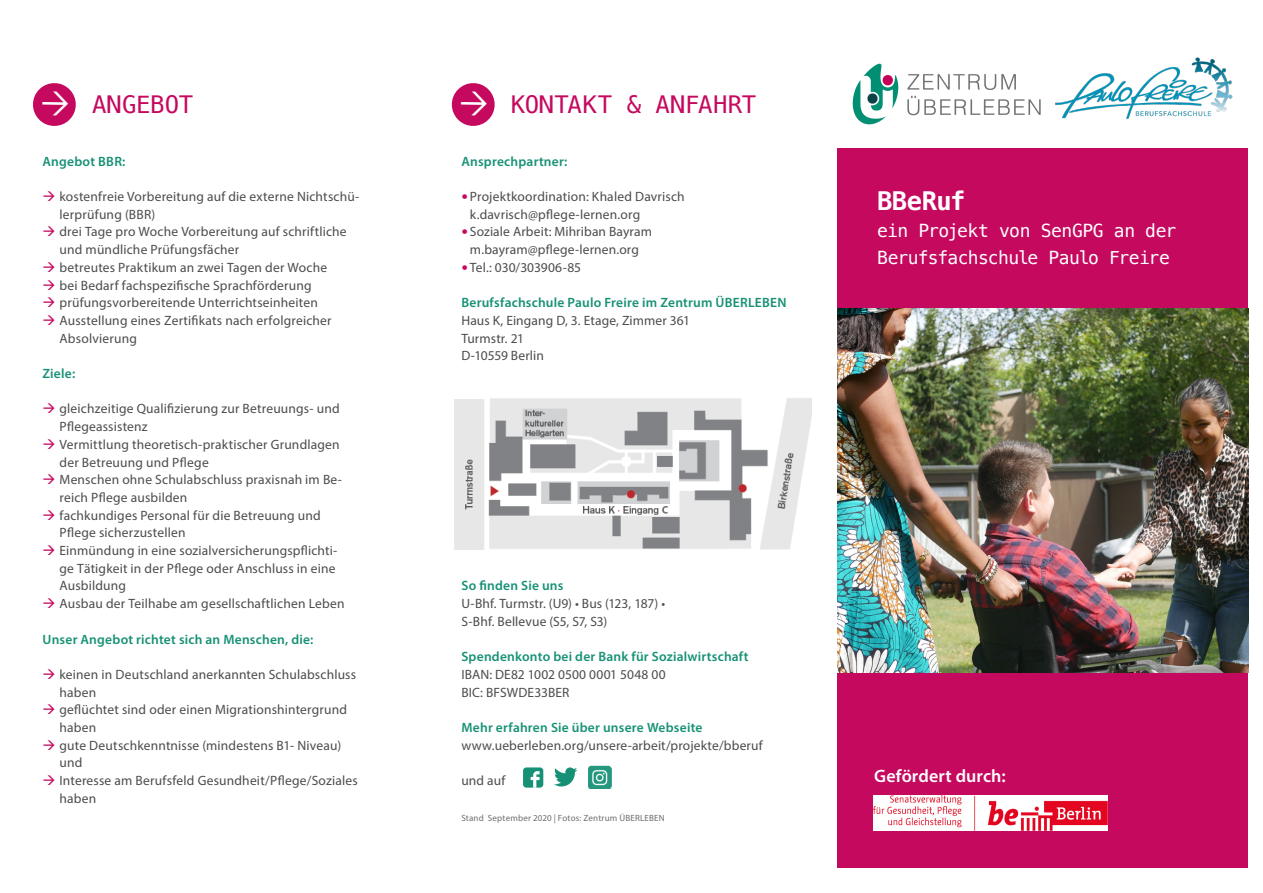
<style>
.page{position:relative;width:1263px;height:893px;background:#fff}
.page>*{position:absolute;margin:0;border:0;box-sizing:border-box;transform-origin:0 0}
.Titel{font:700 25.5px "Menlo";letter-spacing:-.02em;color:#fff}
.Überschrift{font:24px "Menlo";color:#c5095f}
.Titel-2{font:18px/27px "Menlo";letter-spacing:-.035em;color:#fff}
.Untertitel{font:600 18px "Myriad Pro";letter-spacing:.005em;color:#fff}
.Fliesstext_Body{font:13.5px/17.7px "Myriad Pro";letter-spacing:.015em;color:#4b4c4d}
.Zwischenüberschrift{font:600 13.5px "Myriad Pro";letter-spacing:.015em;color:#179176}
.Fliesstext_Body-2{font:9px "Myriad Pro";letter-spacing:.02em;color:#6c6d70}
</style>
<div class="page">
<div style="left:838px;top:148px;width:410px;height:719px;background:#c5095f"></div>
<img style="left:454px;top:398px;width:358px;height:152px">
<div style="left:523px;top:767px;width:20px;height:21px;background:#179176;border-radius:3px"></div>
<svg style="left:531px;top:771px;width:8px;height:17px"></svg>
<svg style="left:554px;top:767px;width:23px;height:19px"></svg>
<img style="left:838px;top:309px;width:410px;height:364px">
<img style="left:852px;top:63px;width:189px;height:62px">
<img style="left:1055px;top:57px;width:178px;height:63px">
<img style="left:874px;top:795px;width:234px;height:35px">
<img style="left:589px;top:766px;width:23px;height:23px">
<svg style="left:33px;top:83px;width:43px;height:43px"></svg>
<svg style="left:451px;top:83px;width:44px;height:43px"></svg>
<p class="Überschrift" style="left:92px;top:87px;width:103px">ANGEBOT</p>
<p class="Zwischenüberschrift" style="left:43px;top:152px;width:84px">Angebot BBR:</p>
<p class="Fliesstext_Body" style="left:60px;top:187px;width:301px">kostenfreie Vorbereitung auf die externe Nichtschü&shy;lerprüfung (BBR)</p>
<p class="Fliesstext_Body" style="left:60px;top:223px;width:289px">drei Tage pro Woche Vorbereitung auf schriftliche und mündliche Prüfungsfächer</p>
<p class="Fliesstext_Body" style="left:60px;top:258px;width:269px">betreutes Praktikum an zwei Tagen der Woche</p>
<p class="Fliesstext_Body" style="left:60px;top:276px;width:254px">bei Bedarf fachspezifische Sprachförderung</p>
<p class="Fliesstext_Body" style="left:60px;top:294px;width:260px">prüfungsvorbereitende Unterrichtseinheiten</p>
<p class="Fliesstext_Body" style="left:60px;top:311px;width:274px">Ausstellung eines Zertifikats nach erfolgreicher<br>Absolvierung</p>
<p class="Zwischenüberschrift" style="left:43px;top:365px;width:34px">Ziele:</p>
<p class="Fliesstext_Body" style="left:60px;top:400px;width:282px">gleichzeitige Qualifizierung zur Betreuungs- und<br>Pflegeassistenz</p>
<p class="Fliesstext_Body" style="left:60px;top:435px;width:282px">Vermittlung theoretisch-praktischer Grundlagen der Betreuung und Pflege</p>
<p class="Fliesstext_Body" style="left:60px;top:471px;width:284px">Menschen ohne Schulabschluss praxisnah im Be&shy;reich Pflege ausbilden</p>
<p class="Fliesstext_Body" style="left:60px;top:506px;width:263px">fachkundiges Personal für die Betreuung und<br>Pflege sicherzustellen</p>
<p class="Fliesstext_Body" style="left:60px;top:541px;width:279px">Einmündung in eine sozialversicherungspflichti&shy;ge Tätigkeit in der Pflege oder Anschluss in eine<br>Ausbildung</p>
<p class="Fliesstext_Body" style="left:60px;top:595px;width:287px">Ausbau der Teilhabe am gesellschaftlichen Leben</p>
<p class="Zwischenüberschrift" style="left:43px;top:630px;width:272px">Unser Angebot richtet sich an Menschen, die:</p>
<p class="Fliesstext_Body" style="left:60px;top:665px;width:298px">keinen in Deutschland anerkannten Schulabschluss haben</p>
<p class="Fliesstext_Body" style="left:60px;top:701px;width:289px">geflüchtet sind oder einen Migrationshintergrund haben</p>
<p class="Fliesstext_Body" style="left:60px;top:736px;width:283px">gute Deutschkenntnisse (mindestens B1- Niveau) und</p>
<p class="Fliesstext_Body" style="left:60px;top:772px;width:300px">Interesse am Berufsfeld Gesundheit/Pflege/Soziales haben</p>
<p class="Überschrift" style="left:511px;top:87px;width:247px">KONTAKT &amp; ANFAHRT</p>
<p class="Zwischenüberschrift" style="left:461px;top:152px;width:107px">Ansprechpartner:</p>
<p class="Fliesstext_Body" style="left:470px;top:187px;width:216px">Projektkoordination: Khaled Davrisch k.davrisch@pflege-lernen.org</p>
<p class="Fliesstext_Body" style="left:470px;top:223px;width:184px">Soziale Arbeit: Mihriban Bayram m.bayram@pflege-lernen.org</p>
<p class="Fliesstext_Body" style="left:470px;top:258px;width:113px">Tel.: 030/303906-85</p>
<p class="Zwischenüberschrift" style="left:461px;top:294px;width:327px">Berufsfachschule Paulo Freire im Zentrum ÜBERLEBEN</p>
<p class="Fliesstext_Body" style="left:461px;top:311px;width:230px">Haus K, Eingang D, 3. Etage, Zimmer 361</p>
<p class="Fliesstext_Body" style="left:461px;top:329px;width:64px">Turmstr. 21</p>
<p class="Fliesstext_Body" style="left:461px;top:347px;width:84px">D-10559 Berlin</p>
<p class="Zwischenüberschrift" style="left:461px;top:577px;width:104px">So finden Sie uns</p>
<p class="Fliesstext_Body" style="left:461px;top:595px;width:205px">U-Bhf. Turmstr. (U9) • Bus (123, 187) •</p>
<p class="Fliesstext_Body" style="left:461px;top:612px;width:147px">S-Bhf. Bellevue (S5, S7, S3)</p>
<p class="Zwischenüberschrift" style="left:461px;top:648px;width:289px">Spendenkonto bei der Bank für Sozialwirtschaft</p>
<p class="Fliesstext_Body" style="left:461px;top:665px;width:206px">IBAN: DE82 1002 0500 0001 5048 00</p>
<p class="Fliesstext_Body" style="left:461px;top:683px;width:110px">BIC: BFSWDE33BER</p>
<p class="Zwischenüberschrift" style="left:461px;top:719px;width:243px">Mehr erfahren Sie über unsere Webseite</p>
<p class="Fliesstext_Body" style="left:461px;top:736px;width:303px">www.ueberleben.org/unsere-arbeit/projekte/bberuf</p>
<p class="Fliesstext_Body" style="left:461px;top:772px;width:45px">und auf</p>
<p class="Fliesstext_Body-2" style="left:461px;top:812px;width:205px">Stand September 2020 | Fotos: Zentrum ÜBERLEBEN</p>
<p class="Titel" style="left:877px;top:183px;width:90px">BBeRuf</p>
<p class="Titel-2" style="left:877px;top:217px;width:301px">ein Projekt von SenGPG an der<br>Berufsfachschule Paulo Freire</p>
<p class="Untertitel" style="left:874px;top:764px;width:133px">Gefördert durch:</p>
</div>
